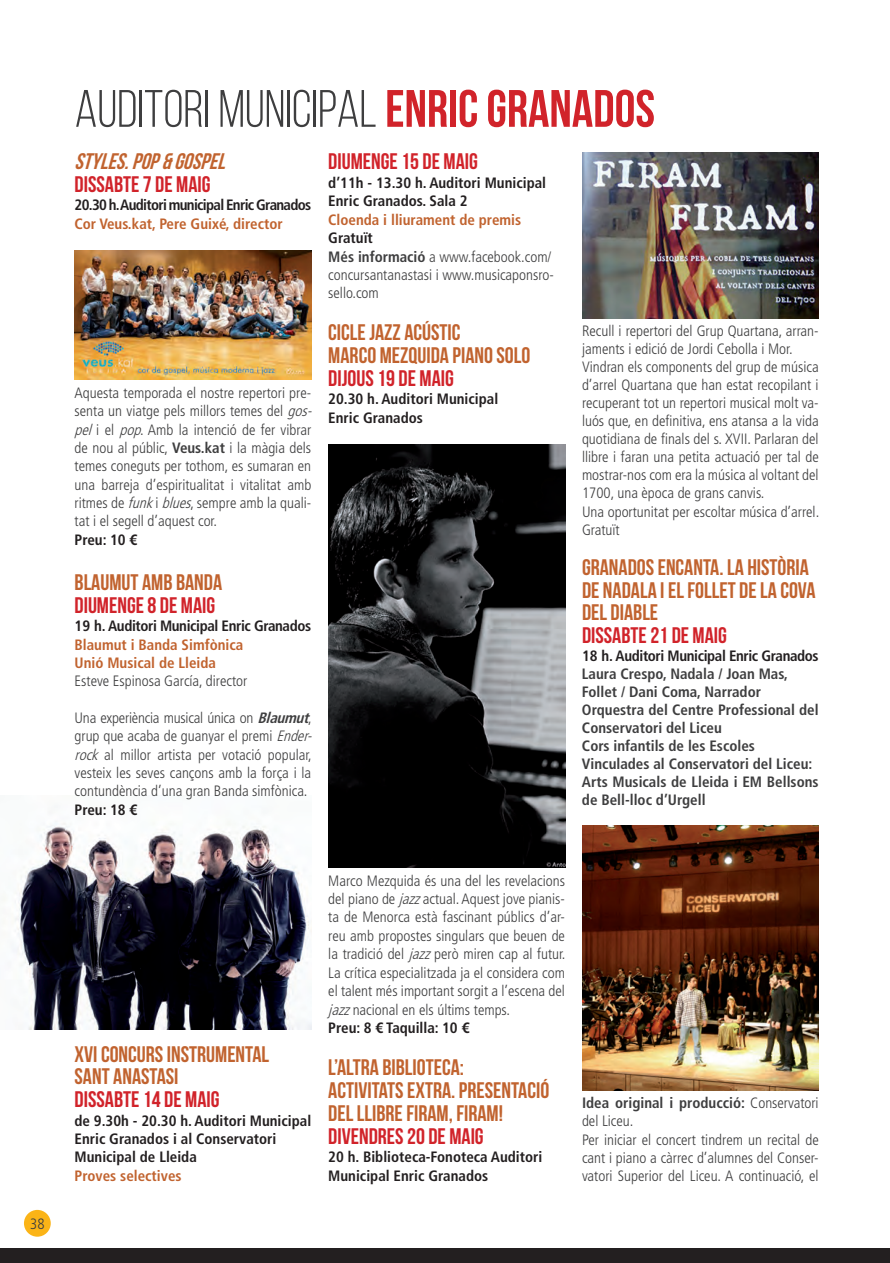
<style>
.page{position:relative;width:890px;height:1263px;background:#fff}
.page>*{position:absolute;margin:0;border:0;box-sizing:border-box;transform-origin:0 0}
.t1{font:52.5px "Bebas Neue";color:#3e3e3f}
.t2{font:700 22.5px/23px "Bebas Neue";color:#c1632f}
.t3{font:700 22.5px "Bebas Neue";color:#d1232a}
.t4{font:italic 700 22.5px "Bebas Neue";color:#c1632f}
.t5{font:300 condensed 15px/18.3px "Frutiger LT Std";color:#3e3e3f}
.t6{font:700 condensed 15px/18.3px "Frutiger LT Std";color:#231f20}
.t7{font:700 condensed 15px/18px "Frutiger LT Std";color:#3e3e3f}
.t8{font:700 condensed 15px "Frutiger LT Std";color:#c1632f}
.t9{font:700 condensed 15px "Frutiger LT Std";letter-spacing:-.025em;color:#231f20}
.t10{font:700 condensed 15px "Frutiger LT Std";letter-spacing:-.045em;color:#231f20}
.s1{font-weight:700;color:#d1232a}
.s2{font-style:italic}
.s3{font-weight:700}
.s4{font-weight:700;font-style:italic}
.s5{font-weight:300}
</style>
<div class="page">
<div style="left:24px;top:1209px;width:27px;height:27px;background:#fbb417;border-radius:50%"></div>
<div style="left:0;top:1248px;width:890px;height:15px;background:#231f20"></div>
<img style="left:13px;top:821px;width:298px;height:208px">
<img style="left:75px;top:250px;width:236px;height:130px">
<img style="left:328px;top:445px;width:237px;height:422px">
<img style="left:582px;top:152px;width:237px;height:166px">
<img style="left:582px;top:826px;width:237px;height:264px">
<p class="t5" style="left:30px;top:1214px;width:16px">38</p>
<p class="t1" style="left:75px;top:81px;width:582px">AUDITORI MUNICIPAL <span class="s1">ENRIC GRANADOS</span></p>
<p class="t4" style="left:75px;top:149px;width:158px">STYLES.POP&amp;GOSPEL</p>
<p class="t3" style="left:75px;top:172px;width:138px">DISSABTE 7 DE MAIG</p>
<p class="t10" style="left:75px;top:196px;width:238px">20.30 h.Auditori municipal Enric Granados</p>
<p class="t8" style="left:75px;top:214px;width:210px">Cor Veus.kat, Pere Guixé, director</p>
<p class="t5" style="left:75px;top:384px;width:243px">Aquesta temporada el nostre repertori pre&shy;senta un viatge pels millors temes del <span class="s2">gos&shy;pel</span>i el <span class="s2">pop</span>. Amb la intenció de fer vibrar de nou al públic, <span class="s3">Veus.kat</span> i la màgia dels temes coneguts per tothom, es sumaran en una barreja d’espiritualitat i vitalitat amb ritmes de <span class="s2">funk</span>i <span class="s2">blues</span>, sempre amb la quali&shy;tat i el segell d’aquest cor.</p>
<p class="t6" style="left:75px;top:530px;width:64px">Preu: 10 €</p>
<p class="t2" style="left:75px;top:571px;width:149px">BLAUMUT AMB BANDA</p>
<p class="t3" style="left:75px;top:593px;width:142px">DIUMENGE 8 DE MAIG</p>
<p class="t9" style="left:75px;top:617px;width:238px">19 h. Auditori Municipal Enric Granados</p>
<p class="t8" style="left:75px;top:635px;width:170px">Blaumut i Banda Simfònica</p>
<p class="t8" style="left:75px;top:654px;width:143px">Unió Musical de Lleida</p>
<p class="t5" style="left:75px;top:672px;width:174px">Esteve Espinosa García, director</p>
<p class="t5" style="left:75px;top:709px;width:243px">Una experiència musical única on <span class="s4">Blaumut</span>, grup que acaba de guanyar el premi <span class="s2">Ender&shy;rock</span> al millor artista per votació popular, vesteix les seves cançons amb la força i la contundència d’una gran Banda simfònica.</p>
<p class="t6" style="left:75px;top:800px;width:64px">Preu: 18 €</p>
<p class="t3" style="left:328px;top:149px;width:151px">DIUMENGE 15 DE MAIG</p>
<p class="t6" style="left:328px;top:173px;width:219px">d’11h - 13.30 h. Auditori Municipal<br>Enric Granados. Sala 2</p>
<p class="t8" style="left:328px;top:210px;width:194px">Cloenda i lliurament de premis</p>
<p class="t6" style="left:328px;top:229px;width:46px">Gratuït</p>
<p class="t5" style="left:328px;top:247px;width:227px"><span class="s3">Més informació</span> a www.facebook.com/ concursantanastasi i www.musicaponsro&shy;sello.com</p>
<p class="t2" style="left:328px;top:320px;width:134px">CICLE JAZZ ACÚSTIC</p>
<p class="t2" style="left:328px;top:343px;width:204px">MARCO MEZQUIDA PIANO SOLO</p>
<p class="t3" style="left:328px;top:366px;width:127px">DIJOUS 19 DE MAIG</p>
<p class="t6" style="left:328px;top:390px;width:171px">20.30 h. Auditori Municipal</p>
<p class="t6" style="left:328px;top:408px;width:96px">Enric Granados</p>
<p class="t5" style="left:582px;top:322px;width:238px">Recull i repertori del Grup Quartana, arran&shy;jaments i edició de Jordi Cebolla i Mor.</p>
<p class="t5" style="left:582px;top:358px;width:238px;text-align:justify">Vindran els components del grup de música d’arrel Quartana que han estat recopilant i recuperant tot un repertori musical molt va&shy;luós que, en definitiva, ens atansa a la vida quotidiana de finals del s. XVII. Parlaran del llibre i faran una petita actuació per tal de mostrar-nos com era la música al voltant del 1700, una època de grans canvis.</p>
<p class="t5" style="left:582px;top:502px;width:239px">Una oportunitat per escoltar música d’arrel.</p>
<p class="t5" style="left:582px;top:520px;width:39px">Gratuït</p>
<p class="t2" style="left:582px;top:556px;width:235px;line-height:22.5px">GRANADOS ENCANTA. LA HISTÒRIA<br>DE NADALA I EL FOLLET DE LA COVA<br>DEL DIABLE</p>
<p class="t3" style="left:582px;top:622px;width:146px">DISSABTE 21 DE MAIG</p>
<p class="t9" style="left:582px;top:646px;width:238px">18 h. Auditori Municipal Enric Granados</p>
<p class="t7" style="left:582px;top:664px;width:207px">Laura Crespo, Nadala / Joan Mas,</p>
<p class="t7" style="left:582px;top:682px;width:181px">Follet / Dani Coma, Narrador</p>
<p class="t7" style="left:582px;top:700px;width:238px">Orquestra del Centre Professional del<br>Conservatori del Liceu</p>
<p class="t7" style="left:582px;top:736px;width:174px">Cors infantils de les Escoles</p>
<p class="t7" style="left:582px;top:754px;width:232px">Vinculades al Conservatori del Liceu:</p>
<p class="t7" style="left:582px;top:772px;width:238px">Arts Musicals de Lleida i EM Bellsons de Bell-lloc d’Urgell</p>
<p class="t2" style="left:75px;top:1042px;width:196px">XVI CONCURS INSTRUMENTAL</p>
<p class="t2" style="left:75px;top:1065px;width:106px">SANT ANASTASI</p>
<p class="t3" style="left:75px;top:1087px;width:146px">DISSABTE 14 DE MAIG</p>
<p class="t6" style="left:75px;top:1111px;width:238px">de 9.30h - 20.30 h. Auditori Municipal<br>Enric Granados i al Conservatori<br>Municipal de Lleida</p>
<p class="t8" style="left:75px;top:1166px;width:109px">Proves selectives</p>
<p class="t5" style="left:328px;top:871px;width:239px;text-align:justify">Marco Mezquida és una del les revelacions del piano de <span class="s2">jazz</span>actual. Aquest jove pianis&shy;ta de Menorca està fascinant públics d’ar&shy;reu amb propostes singulars que beuen de la tradició del <span class="s2">jazz</span>però miren cap al futur.<br>La crítica especialitzada ja el considera com el talent més important sorgit a l’escena del <span class="s2">jazz</span>nacional en els últims temps.</p>
<p class="t6" style="left:328px;top:1019px;width:143px">Preu: 8 € Taquilla: 10 €</p>
<p class="t2" style="left:328px;top:1055px;width:223px">L’ALTRA BIBLIOTECA:<br>ACTIVITATS EXTRA. PRESENTACIÓ<br>DEL LLIBRE FIRAM, FIRAM!</p>
<p class="t3" style="left:328px;top:1123px;width:157px">DIVENDRES 20 DE MAIG</p>
<p class="t6" style="left:328px;top:1147px;width:215px">20 h. Biblioteca-Fonoteca Auditori<br>Municipal Enric Granados</p>
<p class="t7" style="left:582px;top:1094px;width:238px">Idea original i producció: <span class="s5">Conservatori del Liceu.</span></p>
<p class="t5" style="left:582px;top:1130px;width:238px;text-align:justify">Per iniciar el concert tindrem un recital de cant i piano a càrrec d’alumnes del Conser&shy;vatori Superior del Liceu. A continuació, el</p>
</div>
